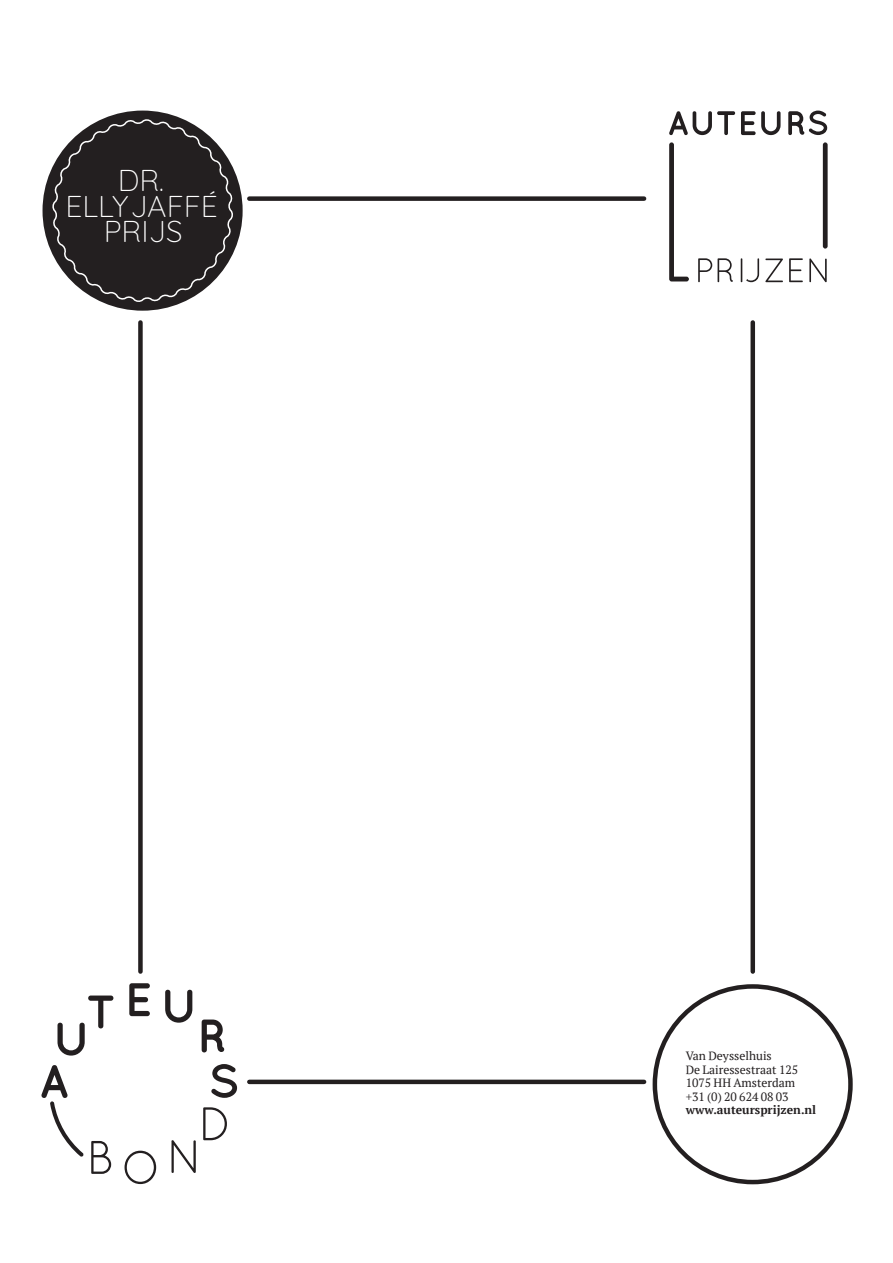
<style>
.page{position:relative;width:893px;height:1263px;background:#fff}
.page>*{position:absolute;margin:0;border:0;box-sizing:border-box;transform-origin:0 0}
.t1{font:300 30px "Quicksand";color:#fff}
.t2{font:12px "PT Serif";color:#231f20}
.t3{font:700 12px "PT Serif";color:#231f20}
</style>
<div class="page">
<svg style="left:41px;top:1065px;width:43px;height:91px"></svg>
<svg style="left:58px;top:995px;width:55px;height:60px"></svg>
<svg style="left:129px;top:983px;width:21px;height:33px"></svg>
<svg style="left:165px;top:990px;width:27px;height:33px"></svg>
<svg style="left:202px;top:1019px;width:22px;height:33px"></svg>
<svg style="left:211px;top:1064px;width:26px;height:34px"></svg>
<svg style="left:91px;top:1141px;width:20px;height:33px"></svg>
<svg style="left:125px;top:1151px;width:31px;height:33px"></svg>
<svg style="left:171px;top:1140px;width:25px;height:33px"></svg>
<svg style="left:203px;top:1107px;width:24px;height:33px"></svg>
<div style="left:653px;top:984px;width:200px;height:200px;border:4px solid #231f20;border-radius:50%"></div>
<div style="left:45px;top:113px;width:195px;height:195px;background:#231f20;border-radius:50%"></div>
<div style="left:43px;top:111px;width:200px;height:200px;border:4px solid #231f20;border-radius:50%"></div>
<hr style="left:249px;top:1080px;width:395px;height:4px;background:#231f20">
<div style="left:249px;top:196px;width:395px;height:5px;background:#231f20"></div>
<div style="left:823px;top:142px;width:5px;height:107px;background:#231f20;border-radius:2px"></div>
<svg style="left:669px;top:142px;width:20px;height:139px"></svg>
<svg style="left:698px;top:258px;width:14px;height:24px"></svg>
<svg style="left:718px;top:258px;width:15px;height:24px"></svg>
<svg style="left:741px;top:258px;width:18px;height:24px"></svg>
<svg style="left:765px;top:258px;width:18px;height:24px"></svg>
<svg style="left:789px;top:258px;width:14px;height:24px"></svg>
<svg style="left:809px;top:258px;width:18px;height:24px"></svg>
<svg style="left:669px;top:111px;width:66px;height:24px"></svg>
<svg style="left:741px;top:111px;width:39px;height:24px"></svg>
<svg style="left:788px;top:111px;width:39px;height:24px"></svg>
<svg style="left:52px;top:119px;width:181px;height:183px"></svg>
<div style="left:138px;top:322px;width:5px;height:649px;background:#231f20"></div>
<div style="left:750px;top:322px;width:5px;height:649px;background:#231f20"></div>
<p class="t1" style="left:118px;top:157px;width:48px">DR.</p>
<p class="t1" style="left:65px;top:183px;width:154px">ELLY JAFFÉ</p>
<p class="t1" style="left:104px;top:208px;width:80px">PRIJS</p>
<p class="t2" style="left:686px;top:1048px;width:88px">Van Deysselhuis</p>
<p class="t2" style="left:686px;top:1062px;width:114px">De Lairessestraat 125</p>
<p class="t2" style="left:686px;top:1075px;width:111px">1075 HH Amsterdam</p>
<p class="t2" style="left:686px;top:1089px;width:105px">+31 (0) 20 624 08 03</p>
<p class="t3" style="left:686px;top:1102px;width:132px">www.auteursprijzen.nl</p>
</div>
